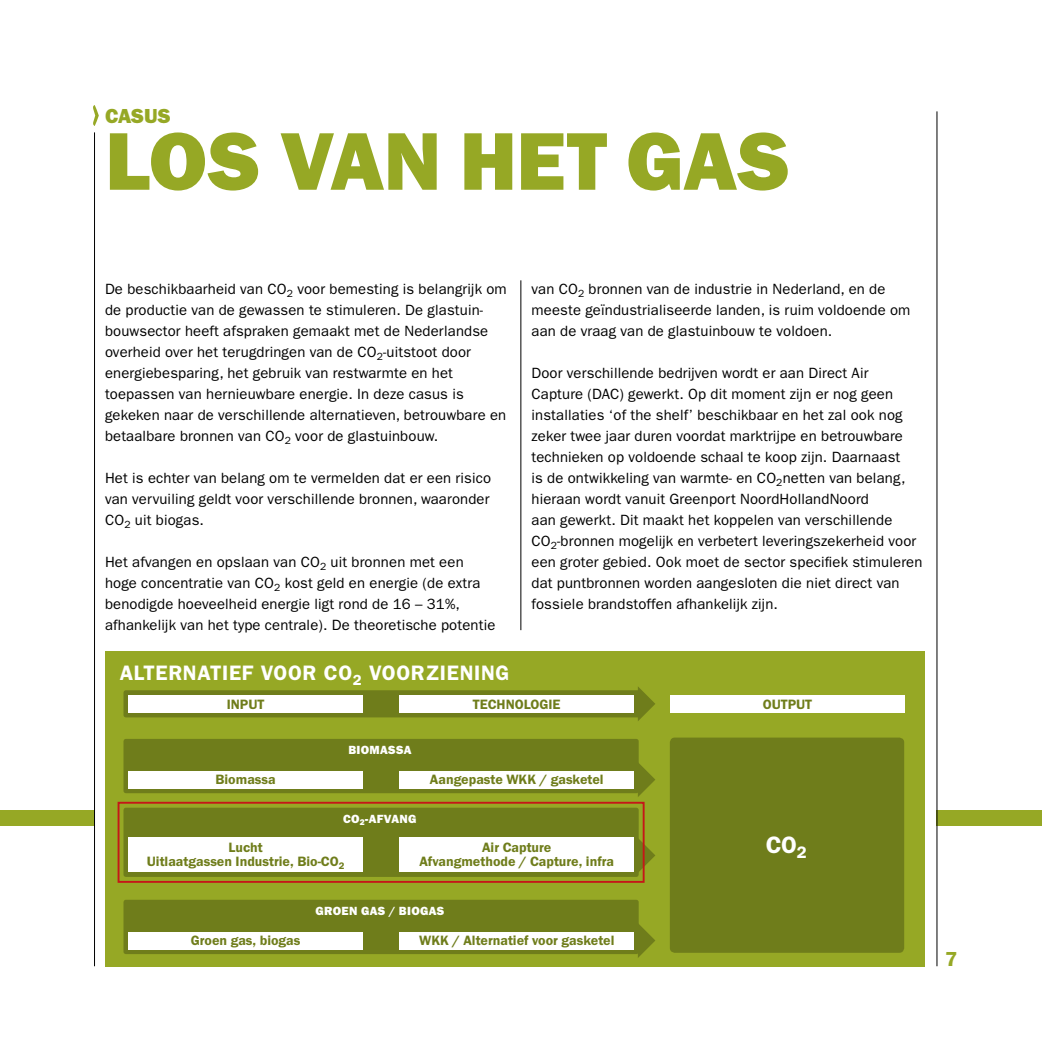
<style>
.page{position:relative;width:1042px;height:1042px;background:#fff}
.page>*{position:absolute;margin:0;border:0;box-sizing:border-box;transform-origin:0 0}
.t1{font:82.25px "ITC Franklin Gothic Std Hvy";letter-spacing:-.005em;color:#96a825}
.t2{font:600 24.5px "Franklin Goth EF";color:#fff}
.t3{font:600 21px "ITC Franklin Gothic Std";letter-spacing:.03em;color:#fff}
.t4{font:800 21px "Franklin Goth EF";color:#96a825}
.t5{font:600 21px "Franklin Goth EF";color:#96a825}
.t6{font:14.88px/21px "ITC Franklin Gothic Std";letter-spacing:.01em;color:#000}
.t7{font:600 14px/14px "Franklin Goth EF";color:#6f7d1b;text-align:center}
.t8{font:800 12.25px "Franklin Goth EF";letter-spacing:.025em;color:#fff}
</style>
<div class="page">
<div style="left:105px;top:651px;width:819px;height:315px;background:#96a825"></div>
<div style="left:0;top:810px;width:94px;height:15px;background:#96a825"></div>
<hr style="left:94px;top:132px;width:1px;height:834px;background:#000">
<svg style="left:93px;top:105px;width:6px;height:21px"></svg>
<div style="left:937px;top:810px;width:105px;height:15px;background:#96a825"></div>
<hr style="left:936px;top:111px;width:1px;height:855px;background:#000">
<hr style="left:520px;top:280px;width:1px;height:350px;background:#000">
<svg style="left:639px;top:838px;width:16px;height:35px"></svg>
<div style="left:118px;top:802px;width:526px;height:81px;border:2px solid #c51718"></div>
<div style="left:123px;top:690px;width:517px;height:27px;background:#6f7d1b;border-radius:2px"></div>
<div style="left:123px;top:739px;width:516px;height:54px;background:#6f7d1b;border-radius:2px"></div>
<div style="left:123px;top:900px;width:516px;height:54px;background:#6f7d1b;border-radius:2px"></div>
<div style="left:123px;top:808px;width:516px;height:69px;background:#6f7d1b;border-radius:2px"></div>
<svg style="left:638px;top:687px;width:17px;height:34px"></svg>
<svg style="left:638px;top:763px;width:17px;height:34px"></svg>
<svg style="left:638px;top:924px;width:17px;height:34px"></svg>
<div style="left:128px;top:695px;width:235px;height:17px;background:#fff"></div>
<div style="left:400px;top:695px;width:234px;height:17px;background:#fff"></div>
<div style="left:128px;top:771px;width:235px;height:17px;background:#fff"></div>
<div style="left:400px;top:771px;width:234px;height:17px;background:#fff"></div>
<div style="left:128px;top:932px;width:235px;height:17px;background:#fff"></div>
<div style="left:400px;top:932px;width:234px;height:17px;background:#fff"></div>
<div style="left:128px;top:837px;width:235px;height:35px;background:#fff"></div>
<div style="left:400px;top:837px;width:234px;height:35px;background:#fff"></div>
<div style="left:670px;top:695px;width:234px;height:17px;background:#fff"></div>
<div style="left:670px;top:737px;width:234px;height:216px;background:#6f7d1b;border-radius:5px"></div>
<h3 class="t4" style="left:105px;top:104px;width:67px">CASUS</h3>
<h1 class="t1" style="left:105px;top:113px;width:687px">LOS VAN HET GAS</h1>
<p class="t6" style="left:105px;top:279px;width:403px">De beschikbaarheid van CO<sub>2</sub> voor bemesting is belangrijk om de productie van de gewassen te stimuleren. De glastuin&shy;bouwsector heeft afspraken gemaakt met de Nederlandse overheid over het terugdringen van de CO<sub>2</sub>-uitstoot door energiebesparing, het gebruik van restwarmte en het toepassen van hernieuwbare energie. In deze casus is gekeken naar de verschillende alternatieven, betrouwbare en betaalbare bronnen van CO<sub>2</sub> voor de glastuinbouw.</p>
<p class="t6" style="left:105px;top:468px;width:388px;text-align:justify">Het is echter van belang om te vermelden dat er een risico van vervuiling geldt voor verschillende bronnen, waaronder CO<sub>2</sub> uit biogas.</p>
<p class="t6" style="left:105px;top:552px;width:392px">Het afvangen en opslaan van CO<sub>2</sub> uit bronnen met een hoge concentratie van CO<sub>2</sub> kost geld en energie (de extra benodigde hoeveelheid energie ligt rond de 16 – 31%, afhankelijk van het type centrale). De theoretische potentie</p>
<h3 class="t3" style="left:120px;top:661px;width:391px">ALTERNATIEF VOOR CO<sub>2</sub> VOORZIENING</h3>
<p class="t6" style="left:531px;top:279px;width:380px">van CO<sub>2</sub> bronnen van de industrie in Nederland, en de meeste geïndustrialiseerde landen, is ruim voldoende om aan de vraag van de glastuinbouw te voldoen.</p>
<p class="t6" style="left:531px;top:363px;width:392px">Door verschillende bedrijven wordt er aan Direct Air Capture (DAC) gewerkt. Op dit moment zijn er nog geen installaties ‘of the shelf’ beschikbaar en het zal ook nog zeker twee jaar duren voordat marktrijpe en betrouwbare technieken op voldoende schaal te koop zijn. Daarnaast<br>is de ontwikkeling van warmte- en CO<sub>2</sub>netten van belang, hieraan wordt vanuit Greenport NoordHollandNoord<br>aan gewerkt. Dit maakt het koppelen van verschillende CO<sub>2</sub>-bronnen mogelijk en verbetert leveringszekerheid voor een groter gebied. Ook moet de sector specifiek stimuleren dat puntbronnen worden aangesloten die niet direct van fossiele brandstoffen afhankelijk zijn.</p>
<p class="t7" style="left:227px;top:697px;width:39px">INPUT</p>
<p class="t7" style="left:473px;top:697px;width:89px">TECHNOLOGIE</p>
<p class="t8" style="left:348px;top:743px;width:65px">BIOMASSA</p>
<p class="t7" style="left:215px;top:773px;width:62px">Biomassa</p>
<p class="t7" style="left:430px;top:773px;width:175px">Aangepaste WKK / gasketel</p>
<p class="t8" style="left:343px;top:812px;width:75px">CO<sub>2</sub>-AFVANG</p>
<p class="t7" style="left:147px;top:841px;width:199px">Lucht<br>Uitlaatgassen Industrie, Bio-CO<sub>2</sub></p>
<p class="t7" style="left:419px;top:841px;width:196px">Air Capture<br>Afvangmethode / Capture, infra</p>
<p class="t8" style="left:315px;top:904px;width:130px">GROEN GAS / BIOGAS</p>
<p class="t7" style="left:191px;top:933px;width:111px">Groen gas, biogas</p>
<p class="t7" style="left:419px;top:933px;width:197px">WKK / Alternatief voor gasketel</p>
<p class="t7" style="left:763px;top:697px;width:51px">OUTPUT</p>
<h2 class="t2" style="left:766px;top:831px;width:43px">CO<sub>2</sub></h2>
<h3 class="t5" style="left:945px;top:946px;width:14px">7</h3>
</div>
